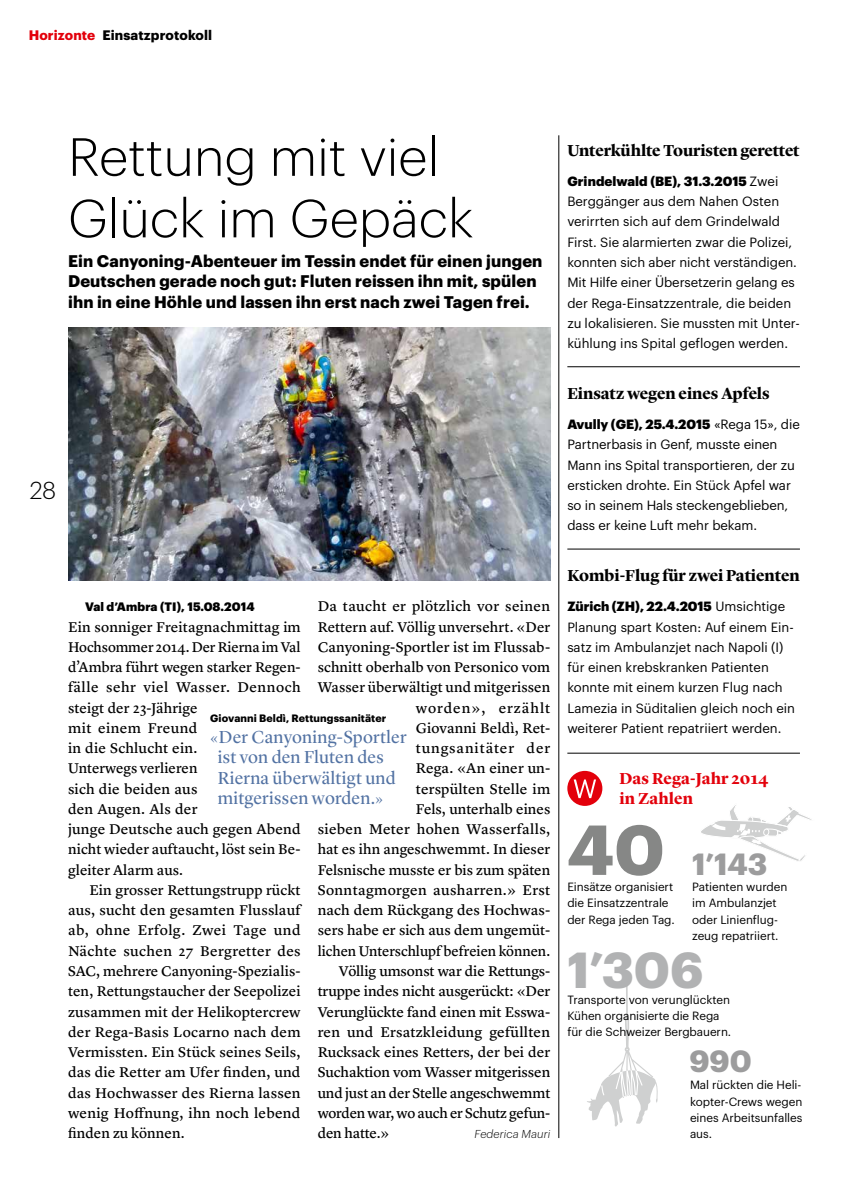
<style>
.page{position:relative;width:851px;height:1191px;background:#fff}
.page>*{position:absolute;margin:0;border:0;box-sizing:border-box;transform-origin:0 0}
.t1{font:700 69px "Graphik";color:#868786}
.t2{font:300 52.5px/61.5px "Graphik";color:#000}
.t3{font:700 49.5px "Graphik";color:#b1b2b3}
.t4{font:700 30px "Graphik";letter-spacing:-.005em;color:#9c9c9d}
.t5{font:300 24px "Graphik";color:#000}
.t6{font:18px/20.2px "Lyon Display";letter-spacing:.015em;color:#5272a3}
.t7{font:700 16.5px/20.2px "Graphik";letter-spacing:.01em;color:#000}
.t8{font:700 16.5px "Lyon Display";letter-spacing:-.005em;color:#000}
.t9{font:700 16.5px/20.2px "Lyon Display";letter-spacing:.01em;color:#e3000b}
.t10{font:14.55px/20.2px "Lyon Text Regular No.2";letter-spacing:.005em;color:#000}
.t11{font:14.55px "Lyon Text Regular No.2";letter-spacing:.055em;color:#000}
.t12{font:14.55px "Lyon Text Regular No.2";letter-spacing:.06em;color:#000}
.t13{font:700 13.5px "Graphik";letter-spacing:.01em;color:#000}
.t14{font:13.05px/20.2px "Graphik";color:#000}
.t15{font:900 12px "Graphik";letter-spacing:.01em;color:#000}
.t16{font:11.7px/16.2px "Graphik";letter-spacing:-.005em;color:#000}
.t17{font:italic 300 11.25px "Graphik";letter-spacing:.01em;color:#000}
.t18{font:700 10.5px "Graphik";letter-spacing:.01em;color:#000}
.s1{color:#e3000b}
.s2{font-weight:900}
</style>
<div class="page">
<hr style="left:558px;top:135px;width:1px;height:1003px;background:#000">
<hr style="left:567px;top:549px;width:232px;height:1px;background:#000">
<hr style="left:567px;top:366px;width:232px;height:1px;background:#000">
<hr style="left:567px;top:753px;width:232px;height:1px;background:#000">
<hr style="left:625px;top:983px;width:2px;height:35px;background:#cfd0d0">
<svg style="left:587px;top:1016px;width:71px;height:111px"></svg>
<img style="left:68px;top:328px;width:482px;height:253px">
<div style="left:567px;top:771px;width:35px;height:35px;background:#e3000b;border-radius:50%"></div>
<svg style="left:573px;top:779px;width:23px;height:19px"></svg>
<svg style="left:701px;top:805px;width:111px;height:56px"></svg>
<p class="t13" style="left:29px;top:24px;width:185px"><span class="s1">Horizonte</span> Einsatzprotokoll</p>
<h2 class="t2" style="left:68px;top:122px;width:407px">Rettung mit viel<br>Glück im Gepäck</h2>
<p class="t7" style="left:68px;top:249px;width:476px">Ein Canyoning-Abenteuer im Tessin endet für einen jungen<br>Deutschen gerade noch gut: Fluten reissen ihn mit, spülen ihn in eine Höhle und lassen ihn erst nach zwei Tagen frei.</p>
<h3 class="t5" style="left:30px;top:473px;width:28px">28</h3>
<p class="t10" style="left:317px;top:595px;width:234px">Da taucht er plötzlich vor seinen</p>
<p class="t10" style="left:317px;top:615px;width:234px">Rettern auf. Völlig unversehrt. «Der</p>
<p class="t10" style="left:317px;top:635px;width:233px">Canyoning-Sportler ist im Flussab-</p>
<p class="t10" style="left:317px;top:656px;width:234px">schnitt oberhalb von Personico vom</p>
<p class="t10" style="left:317px;top:676px;width:234px">Wasser überwältigt und mitgerissen</p>
<p class="t12" style="left:416px;top:696px;width:136px">worden», erzählt</p>
<p class="t10" style="left:416px;top:716px;width:135px">Giovanni Beldì, Ret-</p>
<p class="t11" style="left:416px;top:737px;width:136px">tungsanitäter der</p>
<p class="t10" style="left:416px;top:757px;width:135px">Rega. «An einer un-</p>
<p class="t10" style="left:416px;top:777px;width:136px">terspülten Stelle im</p>
<p class="t10" style="left:416px;top:797px;width:136px">Fels, unterhalb eines</p>
<p class="t10" style="left:317px;top:818px;width:234px">sieben Meter hohen Wasserfalls,</p>
<p class="t10" style="left:317px;top:838px;width:234px">hat es ihn angeschwemmt. In dieser</p>
<p class="t10" style="left:317px;top:858px;width:234px">Felsnische musste er bis zum späten</p>
<p class="t10" style="left:317px;top:878px;width:234px">Sonntagmorgen ausharren.» Erst</p>
<p class="t10" style="left:317px;top:899px;width:233px">nach dem Rückgang des Hochwas-</p>
<p class="t10" style="left:317px;top:919px;width:233px">sers habe er sich aus dem ungemüt-</p>
<p class="t10" style="left:317px;top:939px;width:234px">lichen Unterschlupf befreien können.</p>
<p class="t10" style="left:339px;top:959px;width:211px">Völlig umsonst war die Rettungs-</p>
<p class="t10" style="left:317px;top:980px;width:234px">truppe indes nicht ausgerückt: «Der</p>
<p class="t10" style="left:317px;top:1000px;width:233px">Verunglückte fand einen mit Esswa-</p>
<p class="t10" style="left:317px;top:1020px;width:234px">ren und Ersatzkleidung gefüllten</p>
<p class="t10" style="left:317px;top:1040px;width:234px">Rucksack eines Retters, der bei der</p>
<p class="t10" style="left:317px;top:1061px;width:234px">Suchaktion vom Wasser mitgerissen</p>
<p class="t10" style="left:317px;top:1081px;width:234px">und just an der Stelle angeschwemmt</p>
<p class="t10" style="left:317px;top:1101px;width:233px">worden war, wo auch er Schutz gefun-</p>
<p class="t10" style="left:317px;top:1121px;width:73px">den hatte.»</p>
<p class="t17" style="left:474px;top:1125px;width:77px">Federica Mauri</p>
<h3 class="t15" style="left:85px;top:597px;width:171px">Val d’Ambra (TI), 15.08.2014</h3>
<p class="t10" style="left:68px;top:615px;width:234px">Ein sonniger Freitagnachmittag im<br>Hochsommer 2014. Der Rierna im Val d’Ambra führt wegen starker Regen&shy;fälle sehr viel Wasser. Dennoch steigt der 23-Jährige<br>mit einem Freund<br>in die Schlucht ein.<br>Unterwegs verlieren<br>sich die beiden aus<br>den Augen. Als der<br>junge Deutsche auch gegen Abend nicht wieder auftaucht, löst sein Be&shy;gleiter Alarm aus.</p>
<p class="t10" style="left:68px;top:878px;width:234px;text-align:justify;text-indent:21px">Ein grosser Rettungstrupp rückt aus, sucht den gesamten Flusslauf ab, ohne Erfolg. Zwei Tage und Nächte suchen 27 Bergretter des SAC, mehrere Canyoning-Spezialis&shy;ten, Rettungstaucher der Seepolizei zusammen mit der Helikoptercrew der Rega-Basis Locarno nach dem Vermissten. Ein Stück seines Seils, das die Retter am Ufer finden, und das Hochwasser des Rierna lassen wenig Hoffnung, ihn noch lebend finden zu können.</p>
<p class="t18" style="left:210px;top:710px;width:177px">Giovanni Beldì, Rettungssanitäter</p>
<p class="t6" style="left:218px;top:725px;width:190px;text-indent:-8px">«Der Canyoning-Sportler ist von den Fluten des<br>Rierna überwältigt und mitgerissen worden.»</p>
<h3 class="t8" style="left:567px;top:138px;width:234px">Unterkühlte Touristen gerettet</h3>
<p class="t14" style="left:567px;top:170px;width:232px"><span class="s2">Grindelwald (BE), 31.3.2015</span> Zwei Berggänger aus dem Nahen Osten verirrten sich auf dem Grindelwald First. Sie alarmierten zwar die Polizei, konnten sich aber nicht verständigen.<br>Mit Hilfe einer Übersetzerin gelang es der Rega-Einsatzzentrale, die beiden zu lokalisieren. Sie mussten mit Unter&shy;kühlung ins Spital geflogen werden.</p>
<h3 class="t8" style="left:567px;top:381px;width:204px">Einsatz wegen eines Apfels</h3>
<p class="t14" style="left:567px;top:413px;width:234px"><span class="s2">Avully (GE), 25.4.2015</span> «Rega 15», die Partnerbasis in Genf, musste einen Mann ins Spital transportieren, der zu ersticken drohte. Ein Stück Apfel war so in seinem Hals steckengeblieben, dass er keine Luft mehr bekam.</p>
<h3 class="t8" style="left:567px;top:563px;width:234px">Kombi-Flug für zwei Patienten</h3>
<p class="t14" style="left:567px;top:595px;width:229px"><span class="s2">Zürich (ZH), 22.4.2015</span> Umsichtige Planung spart Kosten: Auf einem Ein&shy;satz im Ambulanzjet nach Napoli (I) für einen krebskranken Patienten konnte mit einem kurzen Flug nach Lamezia in Süditalien gleich noch ein weiterer Patient repatriiert werden.</p>
<h3 class="t9" style="left:619px;top:766px;width:151px">Das Rega-Jahr 2014 in Zahlen</h3>
<p class="t1" style="left:567px;top:796px;width:99px">40</p>
<p class="t16" style="left:567px;top:894px;width:109px">die Einsatzzentrale der Rega jeden Tag.</p>
<p class="t3" style="left:567px;top:931px;width:138px">1’306</p>
<p class="t16" style="left:567px;top:990px;width:165px">Transporte von verunglückten<br>Kühen organisierte die Rega für die Schweizer Bergbauern.</p>
<p class="t4" style="left:692px;top:841px;width:77px">1’143</p>
<p class="t16" style="left:692px;top:878px;width:97px">Patienten wurden im Ambulanzjet oder Linienflug&shy;zeug repatriiert.</p>
<p class="t16" style="left:567px;top:877px;width:107px">Einsätze organisiert</p>
<p class="t4" style="left:689px;top:1037px;width:64px">990</p>
<p class="t16" style="left:690px;top:1076px;width:114px">Mal rückten die Heli&shy;kopter-Crews wegen eines Arbeitsunfalles aus.</p>
</div>
